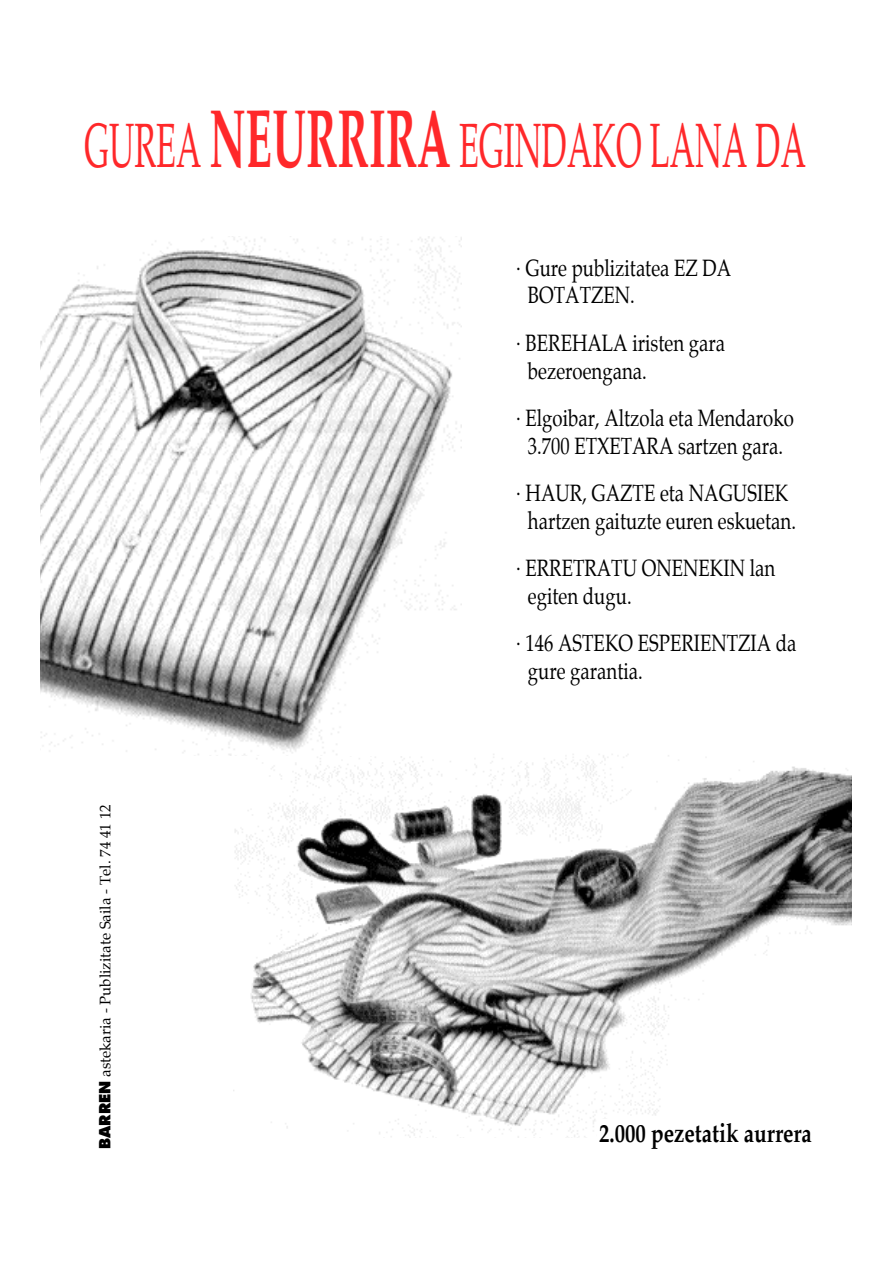
<style>
.page{position:relative;width:893px;height:1263px;background:#fff}
.page>*{position:absolute;margin:0;border:0;box-sizing:border-box;transform-origin:0 0}
.t1{font:61.5px "Palatino";color:#ff282a;scale:.53 1}
.t2{font:700 25.95px "Palatino";color:#000;scale:.8 1}
.t3{font:23.25px/27.9px "Palatino";color:#000;scale:.8 1}
.t4{font:15px "Palatino";color:#000}
.s1{font-weight:700;font-size:81.9px}
.s2{font-family:"Futura";font-weight:800}
</style>
<div class="page">
<img style="left:233px;top:754px;width:618px;height:384px">
<img style="left:40px;top:237px;width:421px;height:519px">
<div style="left:597px;top:1119px;width:247px;height:32px;background:#fff"></div>
<h1 class="t1" style="left:84px;top:116px;width:1363px">GUREA <span class="s1">NEURRIRA</span> EGINDAKO LANA DA</h1>
<p class="t4" style="left:98px;top:1149px;width:346px;rotate:-90deg"><span class="s2">BARREN</span> astekaria - Publizitate Saila - Tel. 74 41 12</p>
<p class="t3" style="left:528px;top:255px;width:256px;text-indent:-12px">· Gure publizitatea EZ DA<br>BOTATZEN.</p>
<p class="t3" style="left:528px;top:330px;width:248px;text-indent:-12px">· BEREHALA iristen gara bezeroengana.</p>
<p class="t3" style="left:516px;top:405px;width:348px;text-align:center">· Elgoibar, Altzola eta Mendaroko<br>3.700 ETXETARA sartzen gara.</p>
<p class="t3" style="left:516px;top:480px;width:351px;text-align:center">· HAUR, GAZTE eta NAGUSIEK hartzen gaituzte euren eskuetan.</p>
<p class="t3" style="left:528px;top:556px;width:311px;text-indent:-12px">· ERRETRATU ONENEKIN lan egiten dugu.</p>
<p class="t3" style="left:528px;top:631px;width:337px;text-indent:-12px">· 146 ASTEKO ESPERIENTZIA da gure garantia.</p>
<p class="t2" style="left:599px;top:1121px;width:267px">2.000 pezetatik aurrera</p>
</div>
